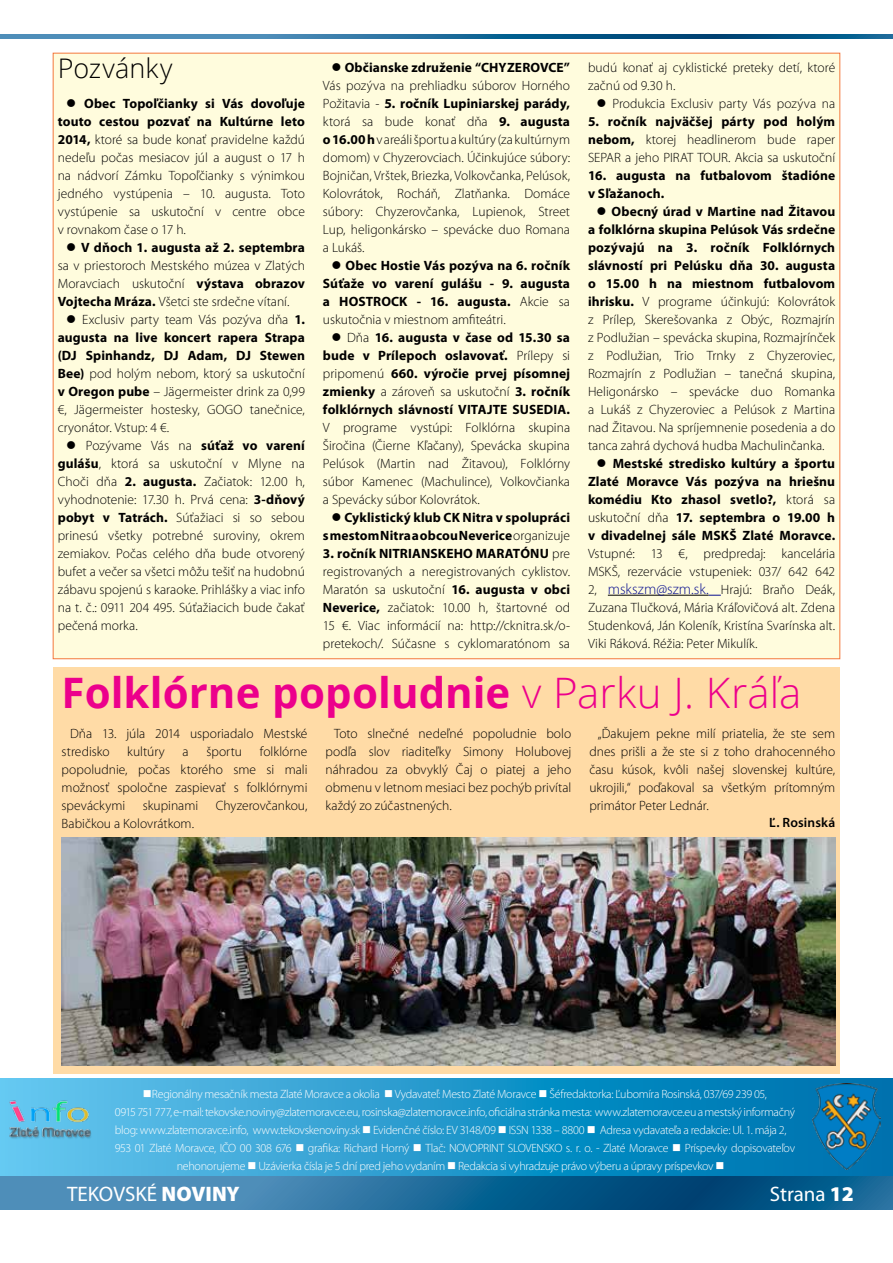
<style>
.page{position:relative;width:893px;height:1263px;background:#fff}
.page>*{position:absolute;margin:0;border:0;box-sizing:border-box;transform-origin:0 0}
.t1{font:700 42px "Open Sans";color:#ec008c}
.t2{font:300 27px "Open Sans";color:#000}
.t3{font:21px "Mini Pro";color:#fff}
.t4{font:300 13.5px/18px "Mini Pro";color:#000;text-align:justify}
.t5{font:700 13.5px/18px "Mini Pro";letter-spacing:.01em;color:#000;text-align:justify}
.t6{font:600 13.5px "Mini Pro";letter-spacing:.01em;color:#000}
.t7{font:300 12px "Mini Pro";letter-spacing:-.025em;color:#fff}
.s1{font-weight:700}
.s2{font-weight:300}
.s3{font-size:15px;color:#090f90}
.s4{font-weight:900}
</style>
<div class="page">
<svg style="left:0;top:1176px;width:893px;height:34px;background:#236d9b"></svg>
<svg style="left:0;top:34px;width:893px;height:4px;background:#246d9c"></svg>
<svg style="left:0;top:1078px;width:893px;height:97px;background:#2398cc"></svg>
<img style="left:813px;top:1084px;width:67px;height:85px">
<img style="left:7px;top:1083px;width:85px;height:75px">
<div style="left:53px;top:53px;width:787px;height:606px;background:#fffcdd"></div>
<hr style="left:608px;top:595px;width:101px;height:1px;background:#000">
<svg style="left:709px;top:595px;width:12px;height:1px"></svg>
<div style="left:53px;top:668px;width:787px;height:406px;background:#ffdba6"></div>
<img style="left:62px;top:838px;width:773px;height:227px">
<h2 class="t2" style="left:58px;top:50px;width:116px">Pozvánky</h2>
<p class="t4" style="left:58px;top:95px;width:249px;text-indent:9px">● <span class="s1">Obec Topoľčianky si Vás dovoľuje touto cestou pozvať na Kultúrne leto 2014,</span> ktoré sa bude konať pravidelne každú nedeľu počas mesiacov júl a august o 17 h na nádvorí Zámku Topoľčianky s výnimkou jedného vystúpenia – 10. augusta. Toto vystúpenie sa uskutoční v centre obce v rovnakom čase o 17 h.</p>
<p class="t4" style="left:58px;top:239px;width:249px;text-indent:9px">● <span class="s1">V dňoch 1. augusta až 2. septembra </span>sa v priestoroch Mestského múzea v Zlatých Moravciach uskutoční <span class="s1">výstava obrazov Vojtecha Mráza.</span> Všetci ste srdečne vítaní.</p>
<p class="t4" style="left:58px;top:311px;width:249px;text-indent:9px">● Exclusiv party team Vás pozýva dňa <span class="s1">1. augusta na live koncert rapera Strapa (DJ Spinhandz, DJ Adam, DJ Stewen Bee)</span> pod holým nebom, ktorý sa uskutoční <span class="s1">v Oregon pube</span> – Jägermeister drink za 0,99 €, Jägermeister hostesky, GOGO tanečnice, cryonátor. Vstup: 4 €.</p>
<p class="t4" style="left:58px;top:437px;width:249px;text-indent:9px">● Pozývame Vás na <span class="s1">súťaž vo varení gulášu</span>, ktorá sa uskutoční v Mlyne na Choči dňa <span class="s1">2. augusta.</span> Začiatok: 12.00 h, vyhodnotenie: 17.30 h. Prvá cena: <span class="s1">3-dňový pobyt v Tatrách.</span> Súťažiaci si so sebou prinesú všetky potrebné suroviny, okrem zemiakov. Počas celého dňa bude otvorený bufet a večer sa všetci môžu tešiť na hudobnú zábavu spojenú s karaoke. Prihlášky a viac info na t. č.: 0911 204 495. Súťažiacich bude čakať pečená morka.</p>
<p class="t4" style="left:323px;top:59px;width:249px;text-indent:9px">● <span class="s1">Občianske združenie “CHYZEROVCE” </span>Vás pozýva na prehliadku súborov Horného Požitavia - <span class="s1">5. ročník Lupiniarskej parády, </span>ktorá sa bude konať dňa <span class="s1">9. augusta o16.00 h</span> vareáli športu akultúry (za kultúrnym domom) v Chyzerovciach. Účinkujúce súbory:<br>Bojničan, Vrštek, Briezka, Volkovčanka, Pelúsok, Kolovrátok, Rocháň, Zlatňanka. Domáce súbory: Chyzerovčanka, Lupienok, Street Lup, heligonkársko – spevácke duo Romana a Lukáš.</p>
<p class="t5" style="left:323px;top:256px;width:249px;text-indent:9px">● Obec Hostie Vás pozýva na 6. ročník Súťaže vo varení gulášu - 9. augusta a HOSTROCK - 16. augusta. <span class="s2">Akcie sa uskutočnia v miestnom amfiteátri.</span></p>
<p class="t5" style="left:323px;top:328px;width:249px;text-indent:9px">● <span class="s2">Dňa</span> 16. augusta v čase od 15.30 sa bude v Prílepoch oslavovať. <span class="s2">Prílepy si pripomenú</span> 660. výročie prvej písomnej zmienky <span class="s2">a zároveň sa uskutoční</span> 3. ročník folklórnych slávností VITAJTE SUSEDIA.</p>
<p class="t4" style="left:323px;top:419px;width:249px">V programe vystúpi: Folklórna skupina Širočina (Čierne Kľačany), Spevácka skupina Pelúsok (Martin nad Žitavou), Folklórny súbor Kamenec (Machulince), Volkovčianka a Spevácky súbor Kolovrátok.</p>
<p class="t5" style="left:323px;top:508px;width:249px;text-align:right">● Cyklistický klub CK Nitra v spolupráci smestom Nitra aobcou Neverice <span class="s2">organizuje</span></p>
<p class="t4" style="left:323px;top:544px;width:249px"><span class="s1">3. ročník NITRIANSKEHO MARATÓNU</span> pre registrovaných a neregistrovaných cyklistov.<br>Maratón sa uskutoční <span class="s1">16. augusta v obci Neverice,</span> začiatok: 10.00 h, štartovné od 15 €. Viac informácií na: http://cknitra.sk/o&shy;pretekoch/. Súčasne s cyklomaratónom sa</p>
<p class="t4" style="left:588px;top:59px;width:249px">budú konať aj cyklistické preteky detí, ktoré začnú od 9.30 h.</p>
<p class="t4" style="left:597px;top:95px;width:240px">● Produkcia Exclusiv party Vás pozýva na</p>
<p class="t4" style="left:588px;top:113px;width:249px"><span class="s1">5. ročník najväčšej párty pod holým nebom,</span> ktorej headlinerom bude raper SEPAR a jeho PIRAT TOUR. Akcia sa uskutoční</p>
<p class="t5" style="left:588px;top:167px;width:249px">16. augusta na futbalovom štadióne v Sľažanoch.</p>
<p class="t4" style="left:588px;top:203px;width:249px;text-indent:9px">● <span class="s1">Obecný úrad v Martine nad Žitavou a folklórna skupina Pelúsok Vás srdečne pozývajú na 3. ročník Folklórnych slávností pri Pelúsku dňa 30. augusta o 15.00 h na miestnom futbalovom ihrisku.</span> V programe účinkujú: Kolovrátok z Prílep, Skerešovanka z Obýc, Rozmajrín z Podlužian – spevácka skupina, Rozmajrínček z Podlužian, Trio Trnky z Chyzeroviec, Rozmajrín z Podlužian – tanečná skupina, Heligonársko – spevácke duo Romanka a Lukáš z Chyzeroviec a Pelúsok z Martina nad Žitavou. Na spríjemnenie posedenia a do tanca zahrá dychová hudba Machulinčanka.</p>
<p class="t5" style="left:588px;top:455px;width:249px;text-indent:9px">● Mestské stredisko kultúry a športu Zlaté Moravce Vás pozýva na hriešnu komédiu Kto zhasol svetlo?, <span class="s2">ktorá sa uskutoční dňa</span> 17. septembra o 19.00 h v divadelnej sále MSKŠ Zlaté Moravce.</p>
<p class="t4" style="left:588px;top:545px;width:249px">Vstupné: 13 €, predpredaj: kancelária MSKŠ, rezervácie vstupeniek: 037/ 642 642<br>2, <span class="s3">mskszm@szm.sk.</span> Hrajú: Braňo Deák, Zuzana Tlučková, Mária Kráľovičová alt. Zdena Studenková, Ján Koleník, Kristína Svarínska alt.<br>Viki Ráková. Réžia: Peter Mikulík.</p>
<h1 class="t1" style="left:62px;top:663px;width:741px">Folklórne popoludnie <span class="s2">v Parku J. Kráľa</span></h1>
<p class="t4" style="left:62px;top:725px;width:247px;text-indent:9px">Dňa 13. júla 2014 usporiadalo Mestské stredisko</p>
<p class="t4" style="left:325px;top:725px;width:247px;text-indent:9px">Toto slnečné nedeľné popoludnie bolo podľa slov riaditeľky Simony Holubovej náhradou za obvyklý Čaj o piatej a jeho obmenu v letnom mesiaci bez pochýb privítal každý zo zúčastnených.</p>
<p class="t4" style="left:589px;top:725px;width:247px;text-indent:9px">„Ďakujem pekne milí priatelia, že ste sem dnes prišli a že ste si z toho drahocenného času kúsok, kvôli našej slovenskej kultúre, ukrojili,“ poďakoval sa všetkým prítomným primátor Peter Lednár.</p>
<p class="t6" style="left:769px;top:814px;width:67px">Ľ. Rosinská</p>
<p class="t4" style="left:62px;top:743px;width:247px;text-indent:198px">folklórne popoludnie, počas ktorého sme si mali možnosť spoločne zaspievať s folklórnymi speváckymi</p>
<p class="t4" style="left:127px;top:743px;width:39px">kultúry</p>
<p class="t4" style="left:183px;top:743px;width:8px">a</p>
<p class="t4" style="left:206px;top:743px;width:37px">športu</p>
<p class="t4" style="left:143px;top:797px;width:57px">skupinami</p>
<p class="t4" style="left:216px;top:797px;width:93px">Chyzerovčankou,</p>
<p class="t4" style="left:62px;top:815px;width:134px">Babičkou a Kolovrátkom.</p>
<p class="t7" style="left:143px;top:1087px;width:626px">■Regionálny mesačník mesta Zlaté Moravce a okolia ■ Vydavateľ: Mesto Zlaté Moravce ■ Šéfredaktorka: Ľubomíra Rosinská, 037/69 239 05,</p>
<p class="t7" style="left:115px;top:1105px;width:682px">0915 751 777, e-mail: tekovske.noviny@zlatemoravce.eu, rosinska@zlatemoravce.info, oficiálna stránka mesta: www.zlatemoravce.eu amestský informačný</p>
<p class="t7" style="left:115px;top:1123px;width:673px">blog: www.zlatemoravce.info, www.tekovskenoviny.sk ■ Evidenčné číslo: EV 3148/09 ■ ISSN 1338 – 8800 ■ Adresa vydavateľa a redakcie: Ul. 1. mája 2,</p>
<p class="t7" style="left:115px;top:1141px;width:682px">953 01 Zlaté Moravce, IČO 00 308 676 ■ grafika: Richard Horný ■ Tlač: NOVOPRINT SLOVENSKO s. r. o. - Zlaté Moravce ■ Príspevky dopisovateľov</p>
<p class="t7" style="left:177px;top:1159px;width:549px">nehonorujeme ■ Uzávierka čísla je 5 dní pred jeho vydaním ■ Redakcia si vyhradzuje právo výberu a úpravy príspevkov ■</p>
<h3 class="t3" style="left:67px;top:1182px;width:174px">TEKOVSKÉ <span class="s4">NOVINY</span></h3>
<h3 class="t3" style="left:770px;top:1182px;width:86px">Strana <span class="s4">12</span></h3>
</div>
